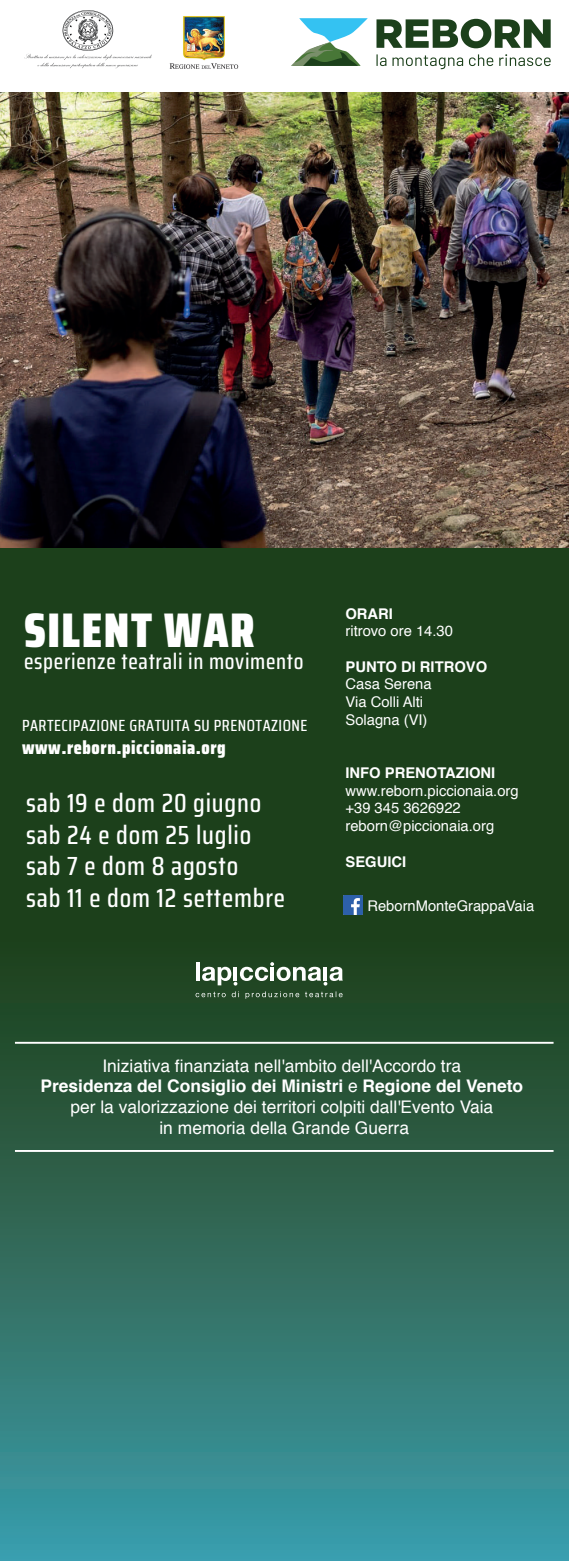
<style>
.page{position:relative;width:569px;height:1561px;background:#fff}
.page>*{position:absolute;margin:0;border:0;box-sizing:border-box;transform-origin:0 0}
.t1{font:900 48.65px "Saira Condensed";letter-spacing:.03em;color:#fff}
.t2{font:500 26.25px/31.5px "Saira Condensed";letter-spacing:.03em;color:#fff}
.t3{font:500 22.2px "Saira Condensed";letter-spacing:.03em;color:#fff}
.t4{font:900 18.68px "Saira Condensed";letter-spacing:.03em;color:#fff}
.t5{font:17.38px/20.9px "Helvetica";color:#fff;text-align:center}
.t6{font:500 16.12px "Saira Condensed";letter-spacing:.03em;color:#fff}
.t7{font:14.75px/17.7px "Helvetica";color:#fff}
.t8{font:700 14.75px "Helvetica";color:#fff}
.t9{font:14.72px "Helvetica";color:#fff}
.s1{font-weight:700}
</style>
<div class="page">
<div style="left:0;top:939px;width:568px;height:621px;background:linear-gradient(to bottom,#223e15,#3d9ba7)"></div>
<div style="left:0;top:93px;width:568px;height:848px;background:#1c401b"></div>
<img style="left:0;top:92px;width:568px;height:455px">
<hr style="left:15px;top:1041px;width:538px;height:2px;background:#fff">
<hr style="left:15px;top:1150px;width:538px;height:2px;background:#fff">
<img style="left:343px;top:895px;width:20px;height:19px">
<hr style="left:196px;top:962px;width:4px;height:18px;background:#fff">
<svg style="left:195px;top:991px;width:147px;height:7px"></svg>
<svg style="left:202px;top:962px;width:140px;height:23px"></svg>
<img style="left:24px;top:10px;width:128px;height:59px">
<img style="left:169px;top:16px;width:70px;height:53px">
<svg style="left:291px;top:18px;width:76px;height:48px"></svg>
<svg style="left:376px;top:19px;width:174px;height:29px"></svg>
<svg style="left:376px;top:54px;width:174px;height:15px"></svg>
<h1 class="t1" style="left:24px;top:592px;width:232px">SILENT WAR</h1>
<p class="t3" style="left:24px;top:644px;width:281px">esperienze teatrali in movimento</p>
<p class="t6" style="left:22px;top:713px;width:287px">PARTECIPAZIONE GRATUITA SU PRENOTAZIONE</p>
<p class="t4" style="left:22px;top:733px;width:205px">www.reborn.piccionaia.org</p>
<h2 class="t2" style="left:26px;top:787px;width:260px">sab 19 e dom 20 giugno sab 24 e dom 25 luglio sab 7 e dom 8 agosto<br>sab 11 e dom 12 settembre</h2>
<p class="t8" style="left:345px;top:601px;width:49px">ORARI</p>
<p class="t7" style="left:345px;top:623px;width:109px">ritrovo ore 14.30</p>
<p class="t8" style="left:345px;top:654px;width:143px">PUNTO DI RITROVO</p>
<p class="t7" style="left:345px;top:676px;width:88px">Casa Serena<br>Via Colli Alti<br>Solagna (VI)</p>
<p class="t8" style="left:345px;top:761px;width:151px">INFO PRENOTAZIONI</p>
<p class="t7" style="left:345px;top:782px;width:174px">www.reborn.piccionaia.org +39 345 3626922  reborn@piccionaia.org </p>
<p class="t8" style="left:345px;top:849px;width:62px">SEGUICI</p>
<p class="t9" style="left:367px;top:894px;width:168px">RebornMonteGrappaVaia</p>
<p class="t5" style="left:40px;top:1055px;width:484px">Iniziativa finanziata nell'ambito dell'Accordo tra<br><span class="s1">Presidenza del Consiglio dei Ministri</span> e <span class="s1">Regione del Veneto </span>per la valorizzazione dei territori colpiti dall'Evento Vaia<br>in memoria della Grande Guerra</p>
</div>
